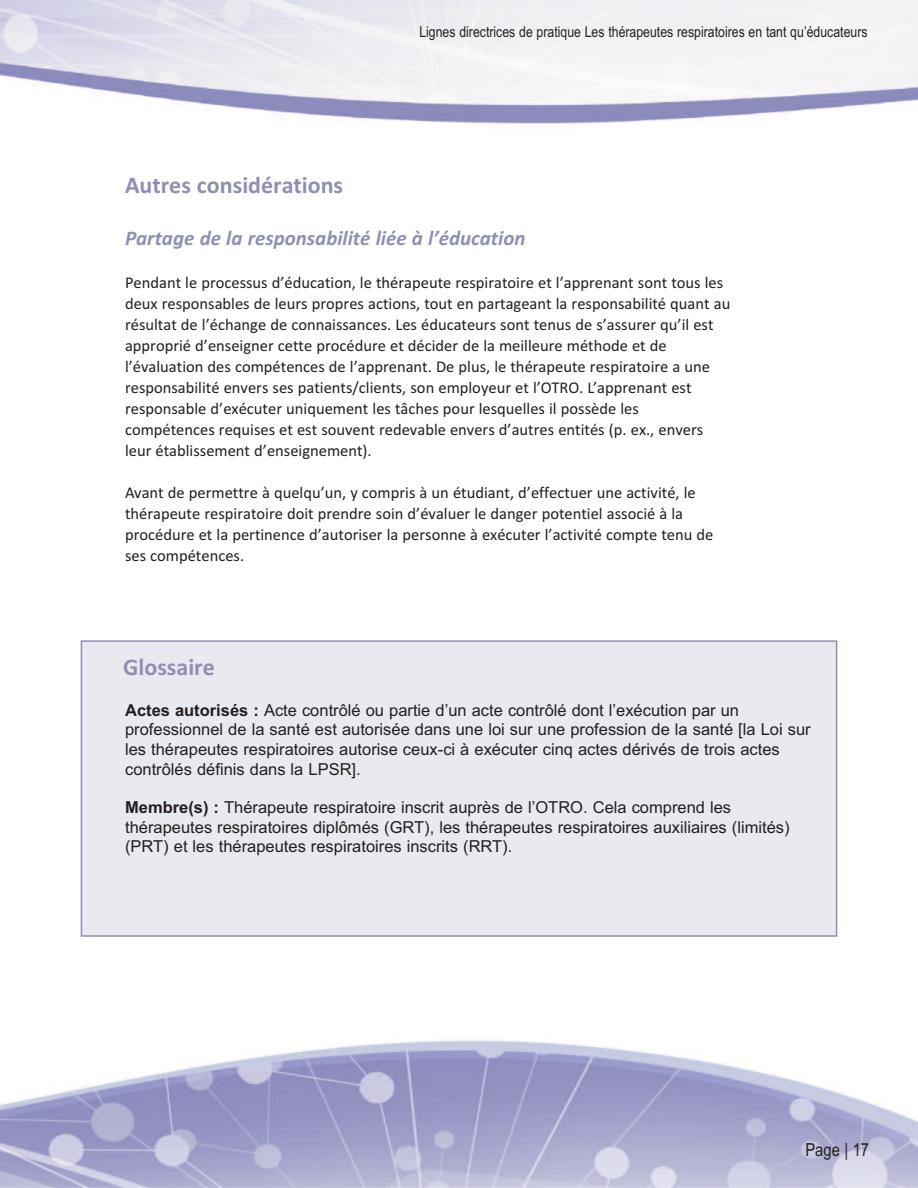
<style>
.page{position:relative;width:918px;height:1188px;background:#fff}
.page>*{position:absolute;margin:0;border:0;box-sizing:border-box;transform-origin:0 0}
.t1{font:700 24px "Calibri";color:#8e8fb3}
.t2{font:italic 700 21px "Calibri";color:#8e8fb3}
.t3{font:18px "Arial Narrow";color:#231f20}
.t4{font:16.5px/21px "Calibri";color:#231f20}
.t5{font:16.5px/19.8px "Arial";color:#231f20}
.t6{font:15px "Arial Narrow";color:#231f20}
.s1{font-weight:700}
</style>
<div class="page">
<img style="left:0;top:1040px;width:918px;height:148px">
<div style="left:82px;top:642px;width:754px;height:293px;background:#e9e9f0"></div>
<div style="left:81px;top:640px;width:756px;height:297px;border:2px solid #8e8fb3"></div>
<p class="t6" style="left:419px;top:23px;width:450px">Lignes directrices de pratique Les thérapeutes respiratoires en tant qu’éducateurs</p>
<h1 class="t1" style="left:125px;top:171px;width:220px">Autres considérations</h1>
<p class="t2" style="left:125px;top:225px;width:402px">Partage de la responsabilité liée à l’éducation</p>
<p class="t4" style="left:125px;top:271px;width:607px">Pendant le processus d’éducation, le thérapeute respiratoire et l’apprenant sont tous les deux responsables de leurs propres actions, tout en partageant la responsabilité quant au résultat de l’échange de connaissances. Les éducateurs sont tenus de s’assurer qu’il est approprié d’enseigner cette procédure et décider de la meilleure méthode et de l’évaluation des compétences de l’apprenant. De plus, le thérapeute respiratoire a une responsabilité envers ses patients/clients, son employeur et l’OTRO. L’apprenant est responsable d’exécuter uniquement les tâches pour lesquelles il possède les compétences requises et est souvent redevable envers d’autres entités (p. ex., envers leur établissement d’enseignement).</p>
<p class="t4" style="left:125px;top:481px;width:590px">Avant de permettre à quelqu’un, y compris à un étudiant, d’effectuer une activité, le thérapeute respiratoire doit prendre soin d’évaluer le danger potentiel associé à la procédure et la pertinence d’autoriser la personne à exécuter l’activité compte tenu de ses compétences.</p>
<h1 class="t1" style="left:123px;top:653px;width:93px">Glossaire</h1>
<p class="t5" style="left:125px;top:700px;width:687px"><span class="s1">Actes autorisés :</span> Acte contrôlé ou partie d’un acte contrôlé dont l’exécution par un professionnel de la santé est autorisée dans une loi sur une profession de la santé [la Loi sur les thérapeutes respiratoires autorise ceux-ci à exécuter cinq actes dérivés de trois actes contrôlés définis dans la LPSR].</p>
<p class="t5" style="left:125px;top:797px;width:666px"><span class="s1">Membre(s) :</span> Thérapeute respiratoire inscrit auprès de l’OTRO. Cela comprend les thérapeutes respiratoires diplômés (GRT), les thérapeutes respiratoires auxiliaires (limités) (PRT) et les thérapeutes respiratoires inscrits (RRT).</p>
<p class="t3" style="left:805px;top:1140px;width:65px">Page | 17</p>
</div>
